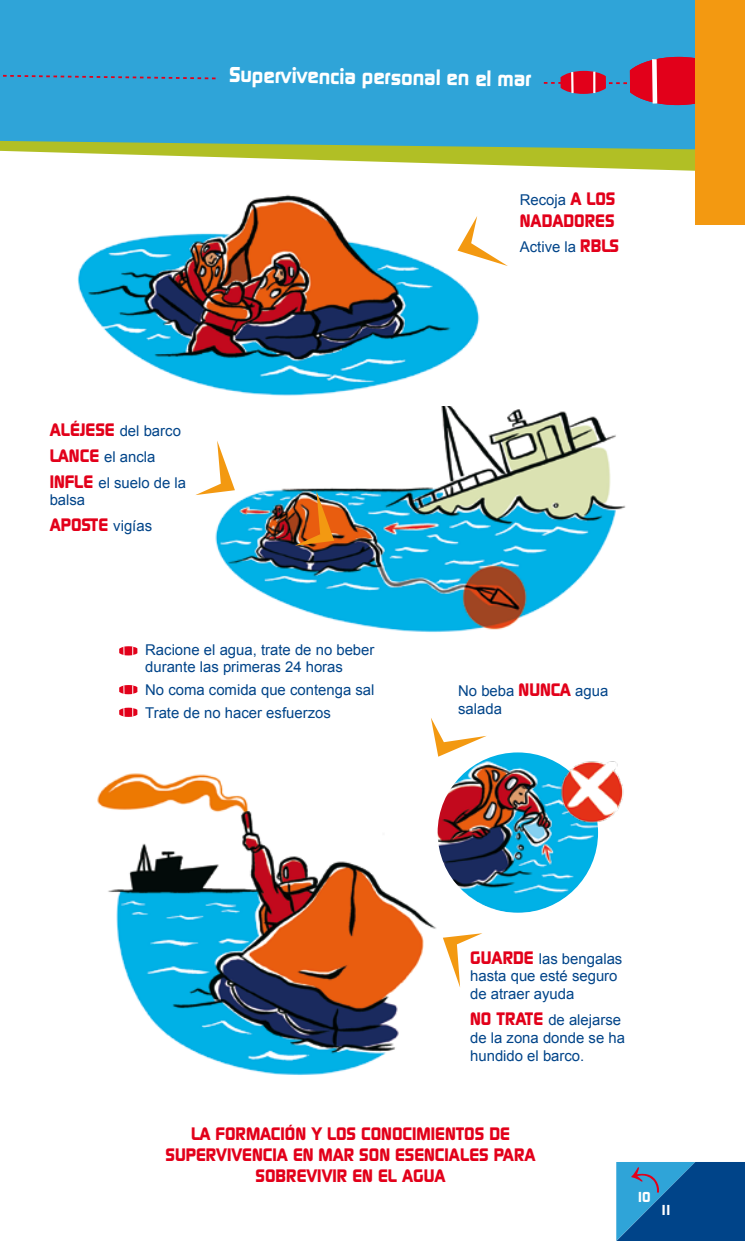
<style>
.page{position:relative;width:745px;height:1241px;background:#fff}
.page>*{position:absolute;margin:0;border:0;box-sizing:border-box;transform-origin:0 0}
.t1{font:700 21px "Digital";color:#fff}
.t2{font:700 17.5px "Digital";color:#e2001a}
.t3{font:14.88px/17.8px "Arial";color:#004489}
.t4{font:700 14px "Digital";color:#fff}
.s1{font-family:"Digital";font-weight:700;font-size:17.5px;color:#e2001a}
.s2{font-family:"Arial";font-weight:400;font-size:14.88px;color:#004489}
</style>
<div class="page">
<svg style="left:0;top:150px;width:694px;height:21px"></svg>
<div style="left:0;top:0;width:694px;height:150px;background:#2fa4d8"></div>
<img style="left:215px;top:406px;width:411px;height:226px">
<img style="left:97px;top:773px;width:340px;height:302px">
<img style="left:77px;top:194px;width:403px;height:202px">
<svg style="left:0;top:70px;width:217px;height:10px;background:#3e95c6"></svg>
<svg style="left:543px;top:55px;width:151px;height:53px;background:#816289"></svg>
<svg style="left:119px;top:646px;width:18px;height:9px"></svg>
<svg style="left:119px;top:685px;width:18px;height:9px"></svg>
<svg style="left:119px;top:707px;width:18px;height:9px"></svg>
<svg style="left:431px;top:718px;width:55px;height:38px"></svg>
<svg style="left:443px;top:933px;width:39px;height:54px"></svg>
<svg style="left:457px;top:216px;width:50px;height:50px"></svg>
<svg style="left:294px;top:491px;width:40px;height:54px;background:#b46d31"></svg>
<svg style="left:196px;top:440px;width:39px;height:55px"></svg>
<img style="left:437px;top:752px;width:160px;height:160px;border-radius:80px">
<img style="left:556px;top:761px;width:67px;height:69px">
<svg style="left:616px;top:1162px;width:128px;height:78px;background:#1261a0"></svg>
<div style="left:694px;top:0;width:50px;height:224px;background:#f39911"></div>
<h1 class="t1" style="left:229px;top:62px;width:310px;rotate:1deg">SUPERVIVENCIA PERSONALEN ELMAR</h1>
<p class="t3" style="left:50px;top:417px;width:138px;line-height:25.9px"><span class="s1">ALÉJESE</span> del barco<br><span class="s1">LANCE</span> el ancla<br><span class="s1">INFLE</span> el suelo de la</p>
<p class="t3" style="left:50px;top:491px;width:37px">balsa</p>
<p class="t2" style="left:50px;top:515px;width:104px">APOSTE <span class="s2">vigías</span></p>
<p class="t3" style="left:145px;top:640px;width:231px">Racione el agua, trate de no beber durante las primeras 24 horas</p>
<p class="t3" style="left:145px;top:678px;width:231px;line-height:22.8px">No coma comida que contenga sal<br>Trate de no hacer esfuerzos</p>
<p class="t3" style="left:519px;top:191px;width:97px">Recoja <span class="s1">A LOS</span></p>
<p class="t2" style="left:519px;top:210px;width:12px">NADADO</p>
<p class="t2" style="left:584px;top:210px;width:31px">RES</p>
<p class="t3" style="left:519px;top:238px;width:91px">Active la <span class="s1">RBLS</span></p>
<p class="t3" style="left:458px;top:682px;width:151px">No beba <span class="s1">NUNCA</span> agua salada</p>
<p class="t3" style="left:470px;top:949px;width:154px"><span class="s1">GUARDE</span> las bengalas hasta que esté seguro de atraer ayuda</p>
<p class="t2" style="left:470px;top:1008px;width:56px">NO TRATE</p>
<p class="t3" style="left:470px;top:1011px;width:156px;text-indent:78px">de alejarse de la zona donde se ha hundido el barco.</p>
<p class="t2" style="left:191px;top:1122px;width:255px">LA FORMACIÓN Y LOS CONOCIMIENTO</p>
<p class="t2" style="left:474px;top:1122px;width:26px">S DE</p>
<p class="t2" style="left:165px;top:1143px;width:370px">SUPERVIVENCIA EN MAR SON ESENCIALES PARA</p>
<p class="t2" style="left:255px;top:1164px;width:190px">SOBREVIVIR EN EL AGUA</p>
<p class="t4" style="left:635px;top:1188px;width:16px">10</p>
<p class="t4" style="left:659px;top:1201px;width:14px">11</p>
</div>
